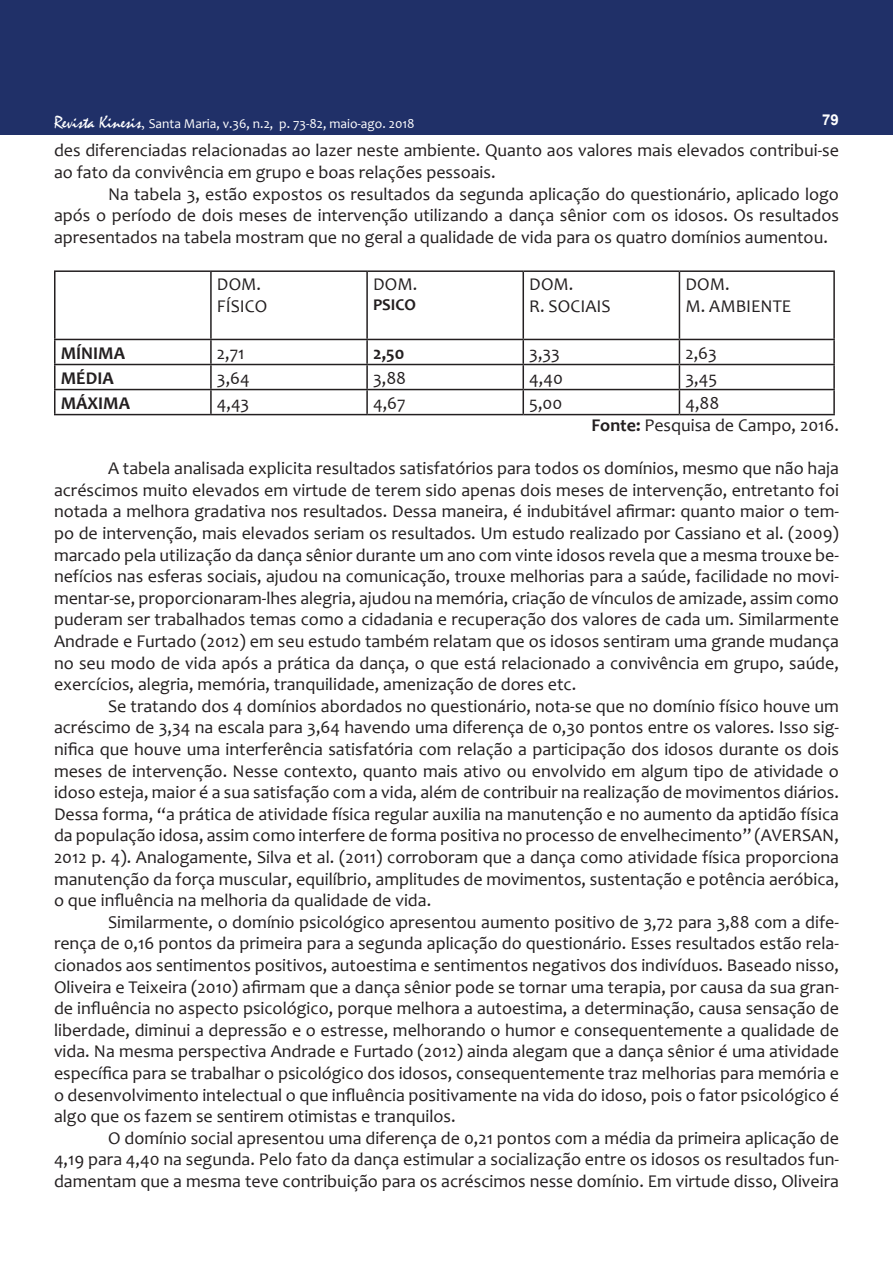
<style>
.page{position:relative;width:893px;height:1263px;background:#fff}
.page>*{position:absolute;margin:0;border:0;box-sizing:border-box;transform-origin:0 0}
.texto_corrido{font:18px/21.6px "Candara";color:#231f20;text-align:justify}
.texto_corrido-2{font:700 18px "Candara";color:#231f20}
.texto_corrido-3{font:700 16.5px "Candara";color:#231f20}
.t1{font:700 15px "Arial";color:#fff}
.t2{font:13.5px "Candara";color:#fff}
.s1{font-family:"Mistral";font-size:18px}
.s2{font-family:"Minion Pro";font-size:16.5px}
.s3{font-weight:700}
</style>
<div class="page">
<div style="left:0;top:0;width:893px;height:135px;background:#203068"></div>
<hr style="left:54px;top:270px;width:157px;height:2px;background:#231f20">
<hr style="left:54px;top:272px;width:2px;height:67px;background:#231f20">
<hr style="left:211px;top:270px;width:156px;height:2px;background:#231f20">
<hr style="left:210px;top:272px;width:2px;height:67px;background:#231f20">
<hr style="left:367px;top:270px;width:156px;height:2px;background:#231f20">
<hr style="left:366px;top:272px;width:2px;height:67px;background:#231f20">
<hr style="left:523px;top:270px;width:156px;height:2px;background:#231f20">
<hr style="left:522px;top:272px;width:2px;height:67px;background:#231f20">
<hr style="left:679px;top:270px;width:156px;height:2px;background:#231f20">
<hr style="left:679px;top:272px;width:1px;height:67px;background:#231f20">
<hr style="left:833px;top:272px;width:2px;height:67px;background:#231f20">
<hr style="left:54px;top:339px;width:157px;height:1px;background:#231f20">
<hr style="left:54px;top:340px;width:2px;height:24px;background:#231f20">
<hr style="left:211px;top:339px;width:156px;height:1px;background:#231f20">
<hr style="left:210px;top:340px;width:2px;height:24px;background:#231f20">
<hr style="left:367px;top:339px;width:156px;height:1px;background:#231f20">
<hr style="left:366px;top:340px;width:2px;height:24px;background:#231f20">
<hr style="left:523px;top:339px;width:156px;height:1px;background:#231f20">
<hr style="left:522px;top:340px;width:2px;height:24px;background:#231f20">
<hr style="left:679px;top:339px;width:156px;height:1px;background:#231f20">
<hr style="left:833px;top:340px;width:2px;height:24px;background:#231f20">
<hr style="left:54px;top:364px;width:157px;height:1px;background:#231f20">
<hr style="left:54px;top:365px;width:2px;height:24px;background:#231f20">
<hr style="left:211px;top:364px;width:156px;height:1px;background:#231f20">
<hr style="left:210px;top:365px;width:2px;height:24px;background:#231f20">
<hr style="left:367px;top:364px;width:156px;height:1px;background:#231f20">
<hr style="left:366px;top:365px;width:2px;height:24px;background:#231f20">
<hr style="left:523px;top:364px;width:156px;height:1px;background:#231f20">
<hr style="left:522px;top:365px;width:2px;height:24px;background:#231f20">
<hr style="left:679px;top:364px;width:156px;height:1px;background:#231f20">
<hr style="left:833px;top:365px;width:2px;height:24px;background:#231f20">
<hr style="left:54px;top:389px;width:157px;height:1px;background:#231f20">
<hr style="left:54px;top:390px;width:2px;height:24px;background:#231f20">
<hr style="left:211px;top:389px;width:156px;height:1px;background:#231f20">
<hr style="left:210px;top:390px;width:2px;height:24px;background:#231f20">
<hr style="left:367px;top:389px;width:156px;height:1px;background:#231f20">
<hr style="left:366px;top:390px;width:2px;height:24px;background:#231f20">
<hr style="left:523px;top:389px;width:156px;height:1px;background:#231f20">
<hr style="left:522px;top:390px;width:2px;height:24px;background:#231f20">
<hr style="left:679px;top:389px;width:156px;height:1px;background:#231f20">
<svg style="left:679px;top:340px;width:1px;height:74px"></svg>
<hr style="left:833px;top:390px;width:2px;height:24px;background:#231f20">
<hr style="left:54px;top:414px;width:157px;height:1px;background:#231f20">
<hr style="left:211px;top:414px;width:156px;height:1px;background:#231f20">
<hr style="left:367px;top:414px;width:156px;height:1px;background:#231f20">
<hr style="left:523px;top:414px;width:156px;height:1px;background:#231f20">
<hr style="left:679px;top:414px;width:156px;height:1px;background:#231f20">
<p class="t2" style="left:54px;top:115px;width:362px"><span class="s1">Revista Kinesis</span><span class="s2">,</span> Santa Maria, v.36, n.2, p. 73-82, maio-ago. 2018</p>
<p class="t1" style="left:822px;top:110px;width:18px">79</p>
<p class="texto_corrido" style="left:54px;top:140px;width:786px">des diferenciadas relacionadas ao lazer neste ambiente. Quanto aos valores mais elevados contribui-se ao fato da convivência em grupo e boas relações pessoais.</p>
<p class="texto_corrido" style="left:54px;top:183px;width:786px;text-indent:54px">Na tabela 3, estão expostos os resultados da segunda aplicação do questionário, aplicado logo após o período de dois meses de intervenção utilizando a dança sênior com os idosos. Os resultados apresentados na tabela mostram que no geral a qualidade de vida para os quatro domínios aumentou.</p>
<p class="texto_corrido" style="left:217px;top:273px;width:46px">DOM.</p>
<p class="texto_corrido" style="left:217px;top:295px;width:52px">FÍSICO</p>
<p class="texto_corrido" style="left:373px;top:273px;width:46px">DOM.</p>
<p class="texto_corrido-3" style="left:373px;top:294px;width:45px">PSICO</p>
<p class="texto_corrido" style="left:529px;top:273px;width:46px">DOM.</p>
<p class="texto_corrido" style="left:529px;top:295px;width:83px">R. SOCIAIS</p>
<p class="texto_corrido" style="left:685px;top:273px;width:46px">DOM.</p>
<p class="texto_corrido" style="left:685px;top:295px;width:107px">M. AMBIENTE</p>
<p class="texto_corrido-2" style="left:61px;top:341px;width:66px">MÍNIMA</p>
<p class="texto_corrido" style="left:217px;top:342px;width:29px">2,71</p>
<p class="texto_corrido-2" style="left:373px;top:341px;width:33px">2,50</p>
<p class="texto_corrido" style="left:529px;top:342px;width:32px">3,33</p>
<p class="texto_corrido" style="left:685px;top:342px;width:33px">2,63</p>
<p class="texto_corrido-2" style="left:61px;top:366px;width:55px">MÉDIA</p>
<p class="texto_corrido" style="left:217px;top:367px;width:34px">3,64</p>
<p class="texto_corrido" style="left:373px;top:367px;width:35px">3,88</p>
<p class="texto_corrido" style="left:529px;top:367px;width:35px">4,40</p>
<p class="texto_corrido" style="left:685px;top:367px;width:33px">3,45</p>
<p class="texto_corrido-2" style="left:61px;top:391px;width:71px">MÁXIMA</p>
<p class="texto_corrido" style="left:217px;top:392px;width:34px">4,43</p>
<p class="texto_corrido" style="left:373px;top:392px;width:34px">4,67</p>
<p class="texto_corrido" style="left:529px;top:392px;width:35px">5,00</p>
<p class="texto_corrido" style="left:685px;top:392px;width:35px">4,88</p>
<p class="texto_corrido" style="left:591px;top:414px;width:249px"><span class="s3">Fonte:</span> Pesquisa de Campo, 2016.</p>
<p class="texto_corrido" style="left:54px;top:457px;width:786px;text-indent:54px">A tabela analisada explicita resultados satisfatórios para todos os domínios, mesmo que não haja acréscimos muito elevados em virtude de terem sido apenas dois meses de intervenção, entretanto foi notada a melhora gradativa nos resultados. Dessa maneira, é indubitável afirmar: quanto maior o tem&shy;po de intervenção, mais elevados seriam os resultados. Um estudo realizado por Cassiano et al. (2009) marcado pela utilização da dança sênior durante um ano com vinte idosos revela que a mesma trouxe be&shy;nefícios nas esferas sociais, ajudou na comunicação, trouxe melhorias para a saúde, facilidade no movi&shy;mentar-se, proporcionaram-lhes alegria, ajudou na memória, criação de vínculos de amizade, assim como puderam ser trabalhados temas como a cidadania e recuperação dos valores de cada um. Similarmente Andrade e Furtado (2012) em seu estudo também relatam que os idosos sentiram uma grande mudança no seu modo de vida após a prática da dança, o que está relacionado a convivência em grupo, saúde, exercícios, alegria, memória, tranquilidade, amenização de dores etc.</p>
<p class="texto_corrido" style="left:54px;top:695px;width:786px;text-indent:54px">Se tratando dos 4 domínios abordados no questionário, nota-se que no domínio físico houve um acréscimo de 3,34 na escala para 3,64 havendo uma diferença de 0,30 pontos entre os valores. Isso sig&shy;nifica que houve uma interferência satisfatória com relação a participação dos idosos durante os dois meses de intervenção. Nesse contexto, quanto mais ativo ou envolvido em algum tipo de atividade o idoso esteja, maior é a sua satisfação com a vida, além de contribuir na realização de movimentos diários.<br>Dessa forma, “a prática de atividade física regular auxilia na manutenção e no aumento da aptidão física da população idosa, assim como interfere de forma positiva no processo de envelhecimento” (AVERSAN, 2012 p. 4). Analogamente, Silva et al. (2011) corroboram que a dança como atividade física proporciona manutenção da força muscular, equilíbrio, amplitudes de movimentos, sustentação e potência aeróbica, o que influência na melhoria da qualidade de vida.</p>
<p class="texto_corrido" style="left:54px;top:911px;width:786px;text-indent:54px">Similarmente, o domínio psicológico apresentou aumento positivo de 3,72 para 3,88 com a dife&shy;rença de 0,16 pontos da primeira para a segunda aplicação do questionário. Esses resultados estão rela&shy;cionados aos sentimentos positivos, autoestima e sentimentos negativos dos indivíduos. Baseado nisso, Oliveira e Teixeira (2010) afirmam que a dança sênior pode se tornar uma terapia, por causa da sua gran&shy;de influência no aspecto psicológico, porque melhora a autoestima, a determinação, causa sensação de liberdade, diminui a depressão e o estresse, melhorando o humor e consequentemente a qualidade de vida. Na mesma perspectiva Andrade e Furtado (2012) ainda alegam que a dança sênior é uma atividade específica para se trabalhar o psicológico dos idosos, consequentemente traz melhorias para memória e o desenvolvimento intelectual o que influência positivamente na vida do idoso, pois o fator psicológico é algo que os fazem se sentirem otimistas e tranquilos.</p>
<p class="texto_corrido" style="left:54px;top:1127px;width:786px;text-indent:54px">O domínio social apresentou uma diferença de 0,21 pontos com a média da primeira aplicação de 4,19 para 4,40 na segunda. Pelo fato da dança estimular a socialização entre os idosos os resultados fun&shy;damentam que a mesma teve contribuição para os acréscimos nesse domínio. Em virtude disso, Oliveira</p>
</div>
